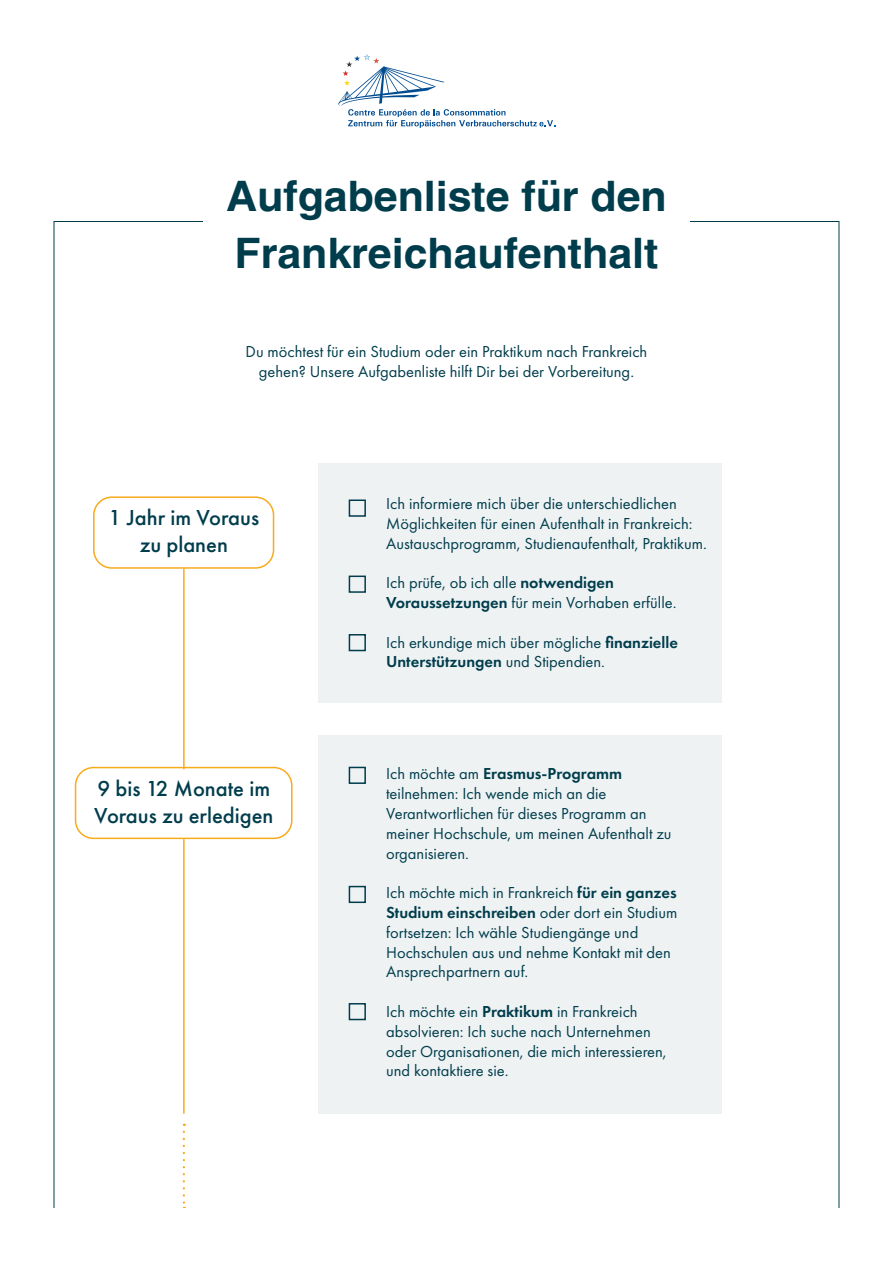
<style>
.page{position:relative;width:893px;height:1263px;background:#fff}
.page>*{position:absolute;margin:0;border:0;box-sizing:border-box;transform-origin:0 0}
.t1{font:700 42px/57px "Helvetica";color:#003d4c}
.t2{font:500 22.5px/27px "Futura PT";color:#003d4c;text-align:center}
.t3{font:16.5px/19.8px "Futura PT";color:#003d4c}
.s1{font-weight:600}
</style>
<div class="page">
<div style="left:318px;top:463px;width:404px;height:240px;background:#eef2f3"></div>
<div style="left:318px;top:735px;width:404px;height:379px;background:#eef2f3"></div>
<div style="left:93px;top:496px;width:181px;height:73px;border:2px solid #f8aa1d;border-radius:18px"></div>
<div style="left:75px;top:767px;width:218px;height:72px;border:2px solid #f8aa1d;border-radius:18px"></div>
<hr style="left:183px;top:568px;width:2px;height:201px;background:#f8aa1d">
<hr style="left:183px;top:839px;width:2px;height:275px;background:#f8aa1d">
<div style="left:349px;top:499px;width:17px;height:18px;border:2px solid #003d4c"></div>
<div style="left:349px;top:767px;width:17px;height:17px;border:2px solid #003d4c"></div>
<div style="left:349px;top:575px;width:17px;height:18px;border:2px solid #003d4c"></div>
<div style="left:349px;top:886px;width:17px;height:17px;border:2px solid #003d4c"></div>
<div style="left:349px;top:634px;width:17px;height:17px;border:2px solid #003d4c"></div>
<div style="left:349px;top:1003px;width:17px;height:17px;border:2px solid #003d4c"></div>
<svg style="left:338px;top:54px;width:217px;height:74px"></svg>
<svg style="left:183px;top:1132px;width:2px;height:76px"></svg>
<p class="t1" style="left:226px;top:168px;width:442px">Aufgabenliste für den<br>Frankreichaufenthalt</p>
<p class="t3" style="left:246px;top:341px;width:403px">Du möchtest für ein Studium oder ein Praktikum nach Frankreich</p>
<p class="t3" style="left:259px;top:361px;width:377px">gehen? Unsere Aufgabenliste hilft Dir bei der Vorbereitung.</p>
<p class="t2" style="left:109px;top:504px;width:152px">1 Jahr im Voraus zu planen</p>
<p class="t2" style="left:98px;top:775px;width:174px">9 bis 12 Monate im</p>
<p class="t2" style="left:94px;top:802px;width:181px">Voraus zu erledigen</p>
<p class="t3" style="left:386px;top:493px;width:322px">Ich informiere mich über die unterschiedlichen<br>Möglichkeiten für einen Aufenthalt in Frankreich:<br>Austauschprogramm, Studienaufenthalt, Praktikum.</p>
<p class="t3" style="left:386px;top:573px;width:292px">Ich prüfe, ob ich alle <span class="s1">notwendigen<br>Voraussetzungen</span> für mein Vorhaben erfülle.</p>
<p class="t3" style="left:386px;top:632px;width:293px">Ich erkundige mich über mögliche <span class="s1">finanzielle<br>Unterstützungen</span> und Stipendien.</p>
<p class="t3" style="left:386px;top:764px;width:287px">Ich möchte am <span class="s1">Erasmus-Programm </span>teilnehmen: Ich wende mich an die Verantwortlichen für dieses Programm an meiner Hochschule, um meinen Aufenthalt zu organisieren.</p>
<p class="t3" style="left:386px;top:883px;width:293px">Ich möchte mich in Frankreich <span class="s1">für ein ganzes Studium einschreiben</span> oder dort ein Studium fortsetzen: Ich wähle Studiengänge und Hochschulen aus und nehme Kontakt mit den Ansprechpartnern auf.</p>
<p class="t3" style="left:386px;top:1001px;width:266px">Ich möchte ein <span class="s1">Praktikum</span> in Frankreich absolvieren: Ich suche nach Unternehmen</p>
<p class="t3" style="left:386px;top:1041px;width:282px">oder Organisationen, die mich interessieren, und kontaktiere sie.</p>
</div>
